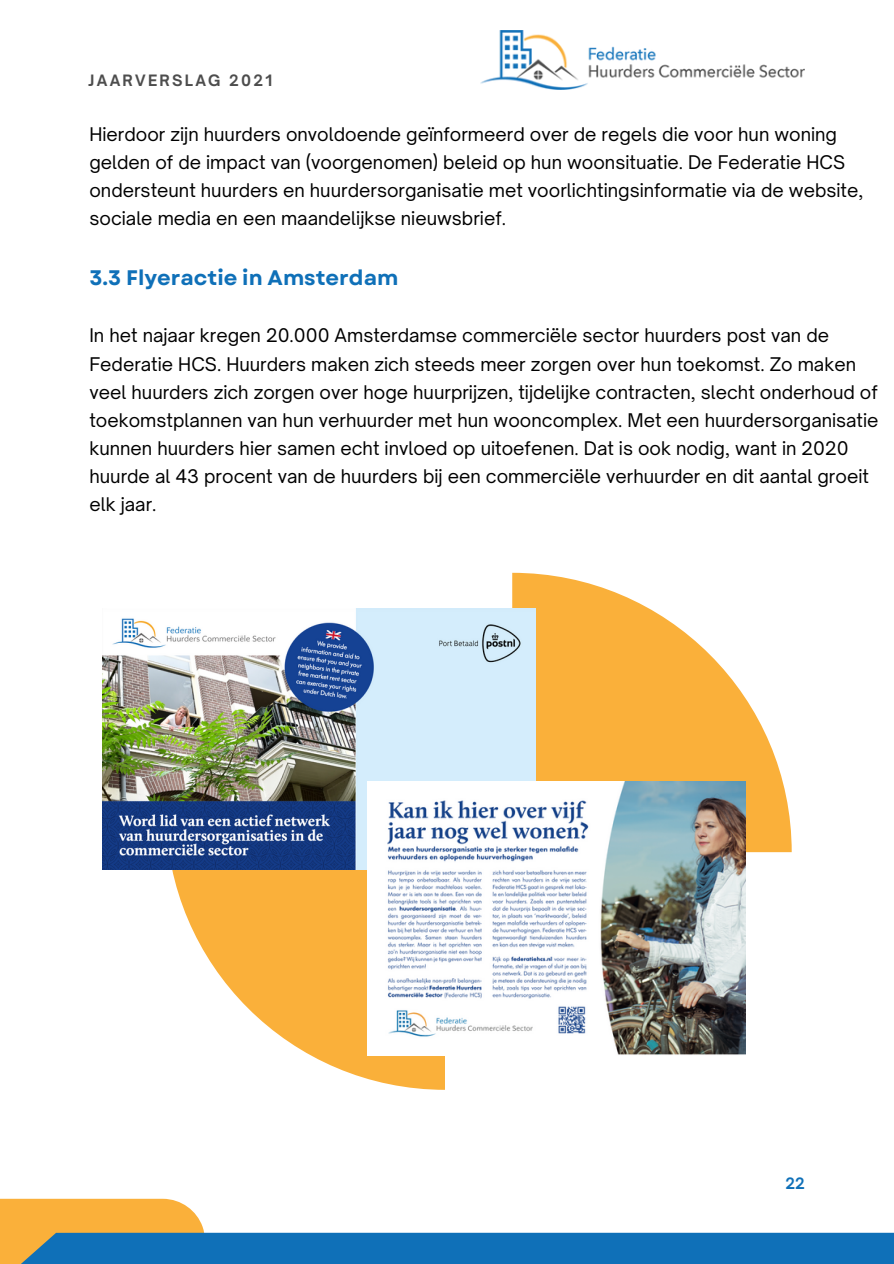
<style>
.page{position:relative;width:894px;height:1264px;background:#fff}
.page>*{position:absolute;margin:0;border:0;box-sizing:border-box;transform-origin:0 0}
.t1{font:700 21px "Garet";color:#0f70b8}
.t2{font:18px/28.2px "Open Sauce One";color:#000}
.t3{font:700 15px "Open Sauce One";letter-spacing:.15em;color:#4d4d4d}
.t4{font:700 15px "Open Sauce One";color:#0f70b8}
</style>
<div class="page">
<svg style="left:0;top:1198px;width:893px;height:65px"></svg>
<img style="left:480px;top:31px;width:324px;height:58px">
<svg style="left:166px;top:869px;width:278px;height:220px;fill:#fab03a"></svg>
<svg style="left:512px;top:573px;width:279px;height:279px;fill:#fab03a"></svg>
<img style="left:103px;top:608px;width:432px;height:261px">
<img style="left:367px;top:781px;width:378px;height:274px">
<p class="t3" style="left:89px;top:71px;width:185px">JAARVERSLAG 2021</p>
<p class="t2" style="left:89px;top:120px;width:775px">Hierdoor zijn huurders onvoldoende geïnformeerd over de regels die voor hun woning gelden of de impact van (voorgenomen) beleid op hun woonsituatie. De Federatie HCS ondersteunt huurders en huurdersorganisatie met voorlichtingsinformatie via de website, sociale media en een maandelijkse nieuwsbrief.</p>
<p class="t1" style="left:89px;top:262px;width:310px">3.3 Flyeractie in Amsterdam</p>
<p class="t2" style="left:89px;top:321px;width:790px">In het najaar kregen 20.000 Amsterdamse commerciële sector huurders post van de Federatie HCS. Huurders maken zich steeds meer zorgen over hun toekomst. Zo maken veel huurders zich zorgen over hoge huurprijzen, tijdelijke contracten, slecht onderhoud of toekomstplannen van hun verhuurder met hun wooncomplex. Met een huurdersorganisatie kunnen huurders hier samen echt invloed op uitoefenen. Dat is ook nodig, want in 2020 huurde al 43 procent van de huurders bij een commerciële verhuurder en dit aantal groeit elk jaar.</p>
<p class="t4" style="left:785px;top:1174px;width:21px">22</p>
</div>
